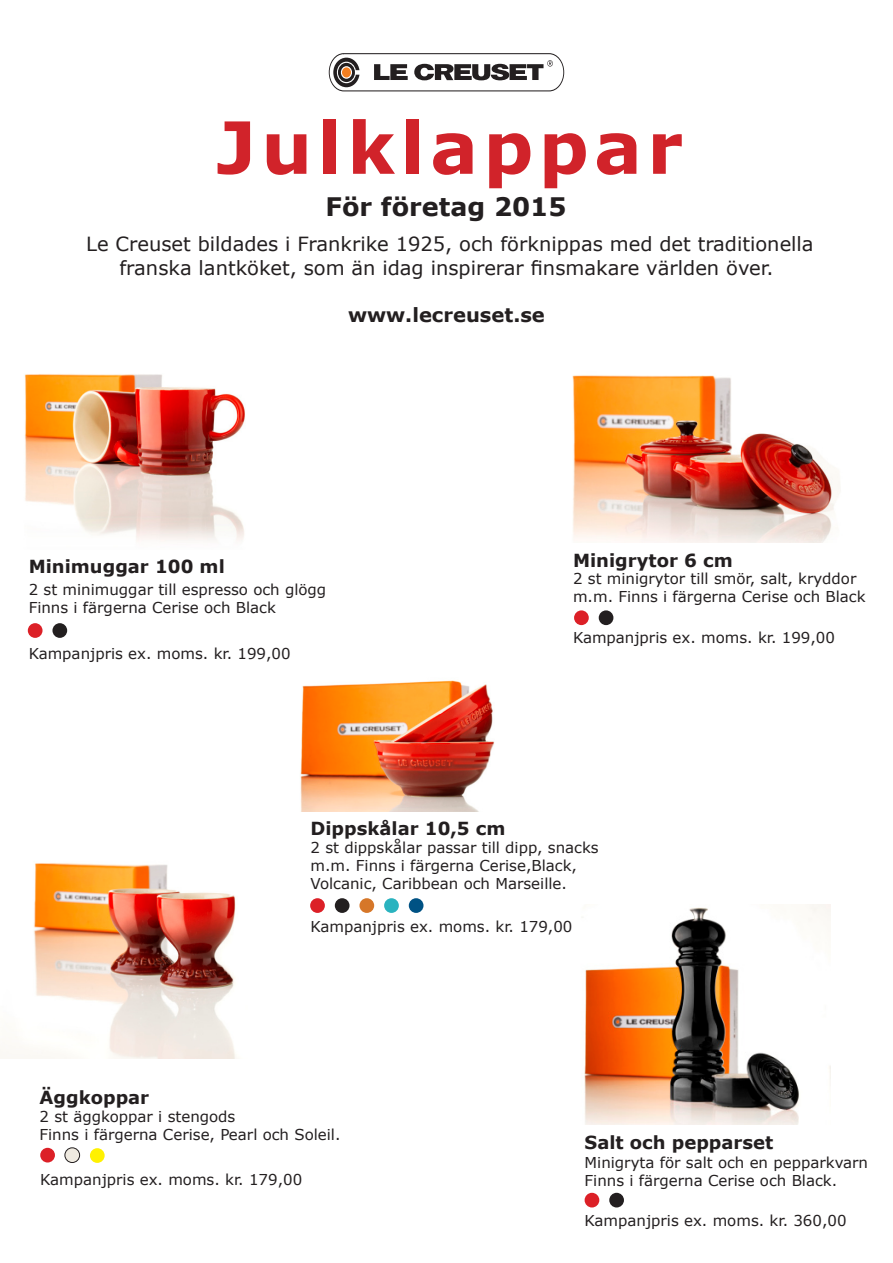
<style>
.page{position:relative;width:893px;height:1263px;background:#fff}
.page>*{position:absolute;margin:0;border:0;box-sizing:border-box;transform-origin:0 0}
.t1{font:700 72px "Verdana";letter-spacing:.07em;color:#d1232a}
.overskrifter{font:700 25.5px "Verdana";color:#231f20}
.t2{font:19.5px/23.4px "Verdana";color:#231f20;text-align:center}
.t3{font:700 19.5px "Verdana";color:#231f20}
.overskrifter-2{font:700 18px "Verdana";color:#231f20}
.info_tekst{font:15px/18px "Verdana";color:#231f20}
</style>
<div class="page">
<svg style="left:329px;top:53px;width:235px;height:38px"></svg>
<img style="left:572px;top:375px;width:268px;height:167px">
<img style="left:24px;top:374px;width:221px;height:167px">
<img style="left:584px;top:904px;width:246px;height:220px">
<img style="left:0;top:863px;width:236px;height:195px">
<img style="left:300px;top:680px;width:195px;height:132px">
<div style="left:409px;top:898px;width:14px;height:15px;background:#005284;border-radius:50%"></div>
<div style="left:28px;top:623px;width:15px;height:15px;background:#dc2027;border-radius:50%"></div>
<div style="left:52px;top:623px;width:15px;height:15px;background:#231f20;border-radius:50%"></div>
<div style="left:384px;top:898px;width:15px;height:15px;background:#2ab3bf;border-radius:50%"></div>
<div style="left:359px;top:898px;width:15px;height:15px;background:#d67729;border-radius:50%"></div>
<div style="left:310px;top:898px;width:15px;height:15px;background:#dc2027;border-radius:50%"></div>
<div style="left:335px;top:898px;width:14px;height:15px;background:#231f20;border-radius:50%"></div>
<div style="left:40px;top:1148px;width:15px;height:14px;background:#dc2027;border-radius:50%"></div>
<div style="left:65px;top:1148px;width:15px;height:14px;background:#efeae0;border-radius:50%"></div>
<div style="left:65px;top:1147px;width:15px;height:16px;border:1px solid #231f20;border-radius:50%"></div>
<div style="left:90px;top:1148px;width:15px;height:15px;background:#fff101;border-radius:50%"></div>
<div style="left:574px;top:610px;width:15px;height:15px;background:#dc2027;border-radius:50%"></div>
<div style="left:599px;top:610px;width:14px;height:15px;background:#231f20;border-radius:50%"></div>
<div style="left:585px;top:1193px;width:14px;height:14px;background:#dc2027;border-radius:50%"></div>
<div style="left:609px;top:1193px;width:15px;height:14px;background:#231f20;border-radius:50%"></div>
<p class="t1" style="left:216px;top:97px;width:468px">Julklappar</p>
<p class="overskrifter" style="left:325px;top:189px;width:243px">För företag 2015</p>
<p class="t2" style="left:86px;top:232px;width:729px">Le Creuset bildades i Frankrike 1925, och förknippas med det traditionella franska lantköket, som än idag inspirerar finsmakare världen över.</p>
<p class="t3" style="left:348px;top:301px;width:198px">www.lecreuset.se</p>
<p class="overskrifter-2" style="left:29px;top:554px;width:198px">Minimuggar 100 ml</p>
<p class="info_tekst" style="left:29px;top:580px;width:299px">2 st minimuggar till espresso och glögg</p>
<p class="info_tekst" style="left:29px;top:598px;width:249px">Finns i färgerna Cerise och Black</p>
<p class="info_tekst" style="left:29px;top:644px;width:263px">Kampanjpris ex. moms. kr. 199,00</p>
<p class="overskrifter-2" style="left:573px;top:547px;width:161px">Minigrytor 6 cm</p>
<p class="info_tekst" style="left:573px;top:570px;width:294px">2 st minigrytor till smör, salt, kryddor m.m. Finns i färgerna Cerise och Black</p>
<p class="info_tekst" style="left:573px;top:628px;width:263px">Kampanjpris ex. moms. kr. 199,00</p>
<p class="overskrifter-2" style="left:311px;top:815px;width:196px">Dippskålar 10,5 cm</p>
<p class="info_tekst" style="left:311px;top:838px;width:290px">2 st dippskålar passar till dipp, snacks m.m. Finns i färgerna Cerise,Black,<br>Volcanic, Caribbean och Marseille.</p>
<p class="info_tekst" style="left:311px;top:917px;width:263px">Kampanjpris ex. moms. kr. 179,00</p>
<p class="overskrifter-2" style="left:40px;top:1085px;width:111px">Äggkoppar</p>
<p class="info_tekst" style="left:40px;top:1107px;width:302px">2 st äggkoppar i stengods<br>Finns i färgerna Cerise, Pearl och Soleil.</p>
<p class="info_tekst" style="left:40px;top:1170px;width:263px">Kampanjpris ex. moms. kr. 179,00</p>
<p class="overskrifter-2" style="left:585px;top:1130px;width:190px">Salt och pepparset</p>
<p class="info_tekst" style="left:585px;top:1153px;width:285px">Minigryta för salt och en pepparkvarn</p>
<p class="info_tekst" style="left:585px;top:1171px;width:254px">Finns i färgerna Cerise och Black.</p>
<p class="info_tekst" style="left:585px;top:1212px;width:263px">Kampanjpris ex. moms. kr. 360,00</p>
</div>
